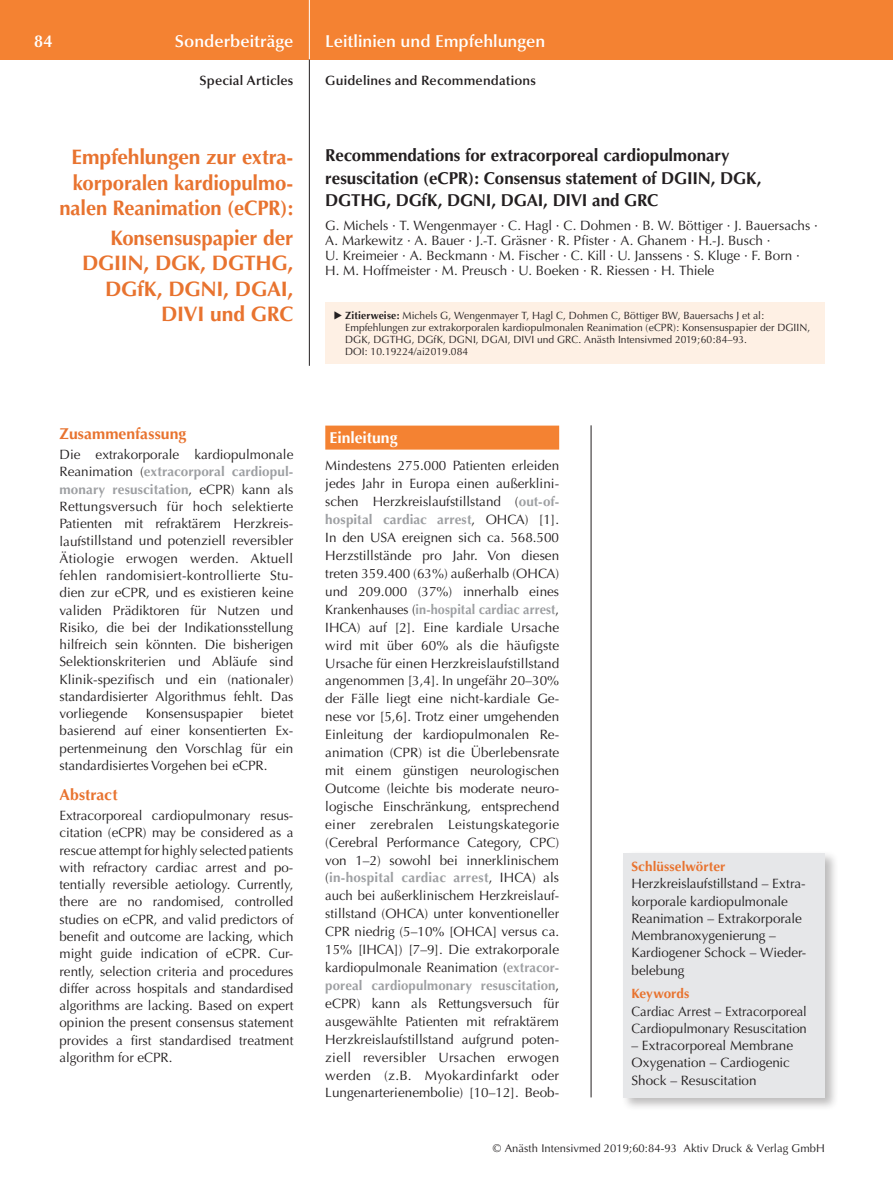
<style>
.page{position:relative;width:893px;height:1191px;background:#fff}
.page>*{position:absolute;margin:0;border:0;box-sizing:border-box;transform-origin:0 0}
.t1{font:700 21px/25.5px "Optima";letter-spacing:-.01em;color:#e8732f;text-align:right}
.t2{font:700 17.25px/22.5px "Optima";letter-spacing:-.005em;color:#231f20}
.t3{font:600 17.25px "Optima";color:#fff}
.t4{font:700 15.75px "Optima";letter-spacing:.005em;color:#e8732f}
.t5{font:700 15.75px "Optima";letter-spacing:-.005em;color:#fff}
.t6{font:13.5px/17.2px "Optima";color:#231f20}
.t7{font:600 13.5px "Optima";letter-spacing:.01em;color:#231f20}
.t8{font:700 13.5px "Optima";letter-spacing:.005em;color:#e8732f}
.t9{font:11.25px "Optima";letter-spacing:.005em;color:#231f20}
.t10{font:10.5px/12px "Optima";letter-spacing:.005em;color:#231f20}
.s1{font-weight:700;color:#9d9fa2}
.s2{font-weight:700}
</style>
<div class="page">
<div style="left:0;top:0;width:893px;height:60px;background:#f48232"></div>
<hr style="left:309px;top:0;width:1px;height:60px;background:#fff">
<hr style="left:309px;top:60px;width:1px;height:306px;background:#231f20">
<hr style="left:591px;top:425px;width:1px;height:672px;background:#231f20">
<div style="left:621px;top:850px;width:218px;height:261px;background:#231f20;opacity:.3"></div>
<div style="left:623px;top:853px;width:202px;height:244px;background:#e6e7e9"></div>
<div style="left:325px;top:302px;width:500px;height:62px;background:#fef0e4"></div>
<div style="left:325px;top:425px;width:234px;height:24px;background:#f48232"></div>
<p class="t3" style="left:34px;top:31px;width:20px">84</p>
<p class="t3" style="left:175px;top:31px;width:120px">Sonderbeiträge</p>
<p class="t7" style="left:199px;top:73px;width:95px">Special Articles</p>
<h1 class="t1" style="left:60px;top:145px;width:235px">Empfehlungen zur extra&shy;korporalen kardiopulmo&shy;nalen Reanimation (eCPR):</h1>
<h1 class="t1" style="left:82px;top:225px;width:213px">Konsensuspapier der<br>DGIIN, DGK, DGTHG,<br>DGfK, DGNI, DGAI,<br>DIVI und GRC</h1>
<p class="t4" style="left:60px;top:424px;width:128px">Zusammenfassung</p>
<p class="t6" style="left:60px;top:446px;width:235px">Die extrakorporale kardiopulmonale Reanimation (<span class="s1">extracorporal cardiopul&shy;monary resuscitation</span>, eCPR) kann als Rettungsversuch für hoch selektierte Patienten mit refraktärem Herzkreis&shy;laufstillstand und potenziell reversibler Ätiologie erwogen werden. Aktuell fehlen randomisiert-kontrollierte Stu-‑ dien zur eCPR, und es existieren keine validen Prädiktoren für Nutzen und Risiko, die bei der Indikationsstellung hilfreich sein könnten. Die bisherigen Selektionskriterien und Abläufe sind Klinik-spezifisch und ein (nationaler) standardisierter Algorithmus fehlt. Das vorliegende</p>
<p class="t6" style="left:60px;top:705px;width:235px;text-align:justify;text-indent:202px">bietet basierend auf einer konsentierten Ex&shy;pertenmeinung den Vorschlag für ein standardisiertes Vorgehen bei eCPR.</p>
<p class="t4" style="left:60px;top:785px;width:60px">Abstract</p>
<p class="t6" style="left:60px;top:807px;width:235px;text-align:justify">Extracorporeal cardiopulmonary resus&shy;citation (eCPR) may be considered as a rescue attempt for highly selected patients with refractory cardiac arrest and po&shy;tentially reversible aetiology. Currently, there are no randomised, controlled studies on eCPR, and valid predictors of benefit and outcome are lacking, which might guide indication of eCPR. Cur&shy;rently, selection criteria and procedures differ across hospitals and standardised algorithms are lacking. Based on expert opinion the present consensus statement provides a first standardised treatment algorithm for eCPR.</p>
<p class="t6" style="left:146px;top:705px;width:99px">Konsensuspapier</p>
<p class="t3" style="left:325px;top:31px;width:222px">Leitlinien und Empfehlungen</p>
<p class="t7" style="left:325px;top:73px;width:212px">Guidelines and Recommendations</p>
<p class="t2" style="left:325px;top:145px;width:438px">Recommendations for extracorporeal cardiopulmonary resuscitation (eCPR): Consensus statement of DGIIN, DGK,<br>DGTHG, DGfK, DGNI, DGAI, DIVI and GRC</p>
<p class="t6" style="left:325px;top:218px;width:494px;line-height:15px">G. Michels · T. Wengenmayer · C. Hagl · C. Dohmen · B. W. Böttiger · J. Bauersachs · A. Markewitz · A. Bauer · J.-T. Gräsner · R. Pfister · A. Ghanem · H.-J. Busch ·<br>U. Kreimeier · A. Beckmann · M. Fischer · C. Kill · U. Janssens · S. Kluge · F. Born ·<br>H. M. Hoffmeister · M. Preusch · U. Boeken · R. Riessen · H. Thiele</p>
<p class="t10" style="left:345px;top:310px;width:466px"><span class="s2">Zitierweise:</span> Michels G, Wengenmayer T, Hagl C, Dohmen C, Böttiger BW, Bauersachs J et al:<br>Empfehlungen zur extrakorporalen kardiopulmonalen Reanimation (eCPR): Konsensuspapier der DGIIN, DGK, DGTHG, DGfK, DGNI, DGAI, DIVI und GRC. Anästh Intensivmed 2019;60:84–93.<br>DOI: 10.19224/ai2019.084</p>
<p class="t5" style="left:330px;top:428px;width:70px">Einleitung</p>
<p class="t6" style="left:325px;top:457px;width:235px;line-height:17.9px;text-align:justify">Mindestens 275.000 Patienten erleiden jedes Jahr in Europa einen außerklini&shy;schen Herzkreislaufstillstand (<span class="s1">out-of&shy;hospital cardiac arrest</span>, OHCA) [1].<br>In den USA ereignen sich ca. 568.500<br>Herzstillstände pro Jahr. Von diesen treten 359.400 (63%) außerhalb (OHCA) und 209.000 (37%) innerhalb eines Krankenhauses (<span class="s1">in-hospital cardiac arrest</span>, IHCA) auf [2]. Eine kardiale Ursache wird mit über 60% als die häufigste Ursache für einen Herzkreislaufstillstand angenommen [3,4]. In ungefähr 20–30% der Fälle liegt eine nicht-kardiale Ge&shy;nese vor [5,6]. Trotz einer umgehenden Einleitung der kardiopulmonalen Re&shy;animation (CPR) ist die Überlebensrate mit einem günstigen neurologischen Outcome (leichte bis moderate neuro&shy;logische Einschränkung, entsprechend einer zerebralen Leistungskategorie (Cerebral Performance Category, CPC) von 1–2) sowohl bei innerklinischem (<span class="s1">in-hospital cardiac arrest</span>, IHCA) als auch bei außerklinischem Herzkreislauf&shy;stillstand (OHCA) unter konventioneller CPR niedrig (5–10% [OHCA] versus ca.<br>15% [IHCA]) [7–9]. Die extrakorporale kardiopulmonale Reanimation (<span class="s1">extracor&shy;poreal cardiopulmonary resuscitation</span>, eCPR) kann als Rettungsversuch für ausgewählte Patienten mit refraktärem Herzkreislaufstillstand aufgrund poten&shy;ziell reversibler Ursachen erwogen werden (z.B. Myokardinfarkt oder Lungenarterienembolie) [10–12]. Beob-</p>
<p class="t8" style="left:631px;top:858px;width:96px">Schlüsselwörter</p>
<p class="t6" style="left:631px;top:875px;width:176px">Herzkreislaufstillstand – Extra&shy;korporale kardiopulmonale<br>Reanimation – Extrakorporale<br>Membranoxygenierung –<br>Kardiogener Schock – Wieder&shy;belebung</p>
<p class="t8" style="left:631px;top:986px;width:60px">Keywords</p>
<p class="t6" style="left:631px;top:1002px;width:177px">Cardiac Arrest – Extracorporeal<br>Cardiopulmonary Resuscitation</p>
<p class="t6" style="left:631px;top:1037px;width:163px">– Extracorporeal Membrane<br>Oxygenation – Cardiogenic<br>Shock – Resuscitation</p>
<p class="t9" style="left:493px;top:1142px;width:333px">© Anästh Intensivmed 2019;60:84-93 Aktiv Druck &amp; Verlag GmbH</p>
</div>
